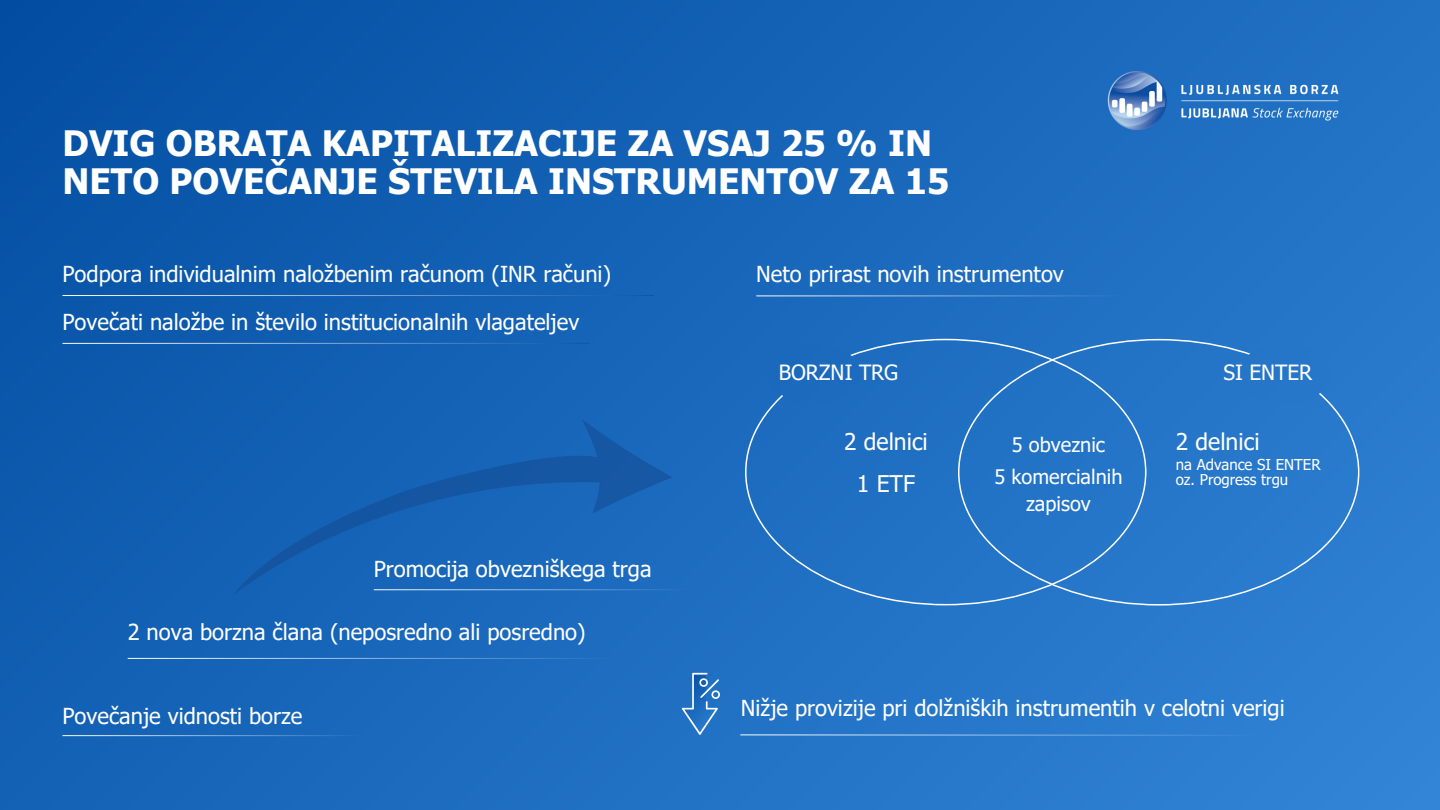
<style>
.page{position:relative;width:1440px;height:810px;background:#fff}
.page>*{position:absolute;margin:0;border:0;box-sizing:border-box;transform-origin:0 0}
.t1{font:700 35px/38.2px "Tahoma";color:#fff}
.t2{font:23px "Tahoma";color:#fff}
.t3{font:22px "Tahoma";color:#fff}
.t4{font:22px "Tahoma";color:#fdfefe}
.t5{font:21px "Tahoma";color:#fff}
.t6{font:20px/27.8px "Tahoma";color:#fff;text-align:center}
.t7{font:15px "Tahoma";color:#fff}
</style>
<div class="page">
<div style="left:0;top:0;width:1440px;height:810px;background:linear-gradient(to right,#0854a8,#2a7bce)"></div>
<div style="left:745px;top:339px;width:213px;height:266px;background:#1f6fc1"></div>
<div style="left:958px;top:339px;width:401px;height:267px;background:#2576c8"></div>
<div style="left:768px;top:343px;width:92px;height:61px;background:#1b6abd;border-radius:50%"></div>
<div style="left:1239px;top:343px;width:92px;height:61px;background:#2576c8;border-radius:50%"></div>
<svg style="left:681px;top:673px;width:39px;height:62px;background:#3e82c9"></svg>
<svg style="left:232px;top:309px;width:440px;height:455px;background:#1765b7"></svg>
<hr style="left:374px;top:589px;width:313px;height:1px;background:#fff">
<hr style="left:128px;top:658px;width:491px;height:1px;background:#fff">
<hr style="left:63px;top:735px;width:296px;height:1px;background:#fff">
<hr style="left:63px;top:295px;width:591px;height:1px;background:#fff">
<hr style="left:63px;top:343px;width:526px;height:1px;background:#fff">
<svg style="left:740px;top:734px;width:513px;height:2px"></svg>
<hr style="left:756px;top:296px;width:365px;height:1px;background:#fff">
<img style="left:1087px;top:55px;width:272px;height:90px">
<h3 class="t1" style="left:63px;top:123px;width:888px">DVIG OBRATA KAPITALIZACIJE ZA VSAJ 25 % IN<br>NETO POVEČANJE ŠTEVILA INSTRUMENTOV ZA 15</h3>
<h2 class="t4" style="left:63px;top:260px;width:550px">Podpora individualnim naložbenim računom (INR računi)</h2>
<h3 class="t3" style="left:63px;top:308px;width:518px">Povečati naložbe in število institucionalnih vlagateljev</h3>
<h2 class="t3" style="left:374px;top:555px;width:279px">Promocija obvezniškega trga</h2>
<h4 class="t3" style="left:128px;top:618px;width:459px">2 nova borzna člana (neposredno ali posredno)</h4>
<h3 class="t3" style="left:63px;top:702px;width:242px">Povečanje vidnosti borze</h3>
<h2 class="t3" style="left:756px;top:260px;width:309px">Neto prirast novih instrumentov</h2>
<p class="t5" style="left:779px;top:359px;width:121px">BORZNI TRG</p>
<p class="t5" style="left:1223px;top:359px;width:90px">SI ENTER</p>
<h3 class="t2" style="left:844px;top:427px;width:85px">2 delnici</h3>
<p class="t6" style="left:1012px;top:430px;width:95px">5 obveznic</p>
<h3 class="t2" style="left:1176px;top:427px;width:85px">2 delnici</h3>
<p class="t6" style="left:994px;top:462px;width:130px">5 komercialnih zapisov</p>
<p class="t7" style="left:1176px;top:455px;width:146px">na Advance SI ENTER</p>
<p class="t7" style="left:1176px;top:470px;width:114px">oz. Progress trgu</p>
<p class="t2" style="left:857px;top:469px;width:60px">1 ETF</p>
<h4 class="t3" style="left:741px;top:694px;width:545px">Nižje provizije pri dolžniških instrumentih v celotni verigi</h4>
</div>
